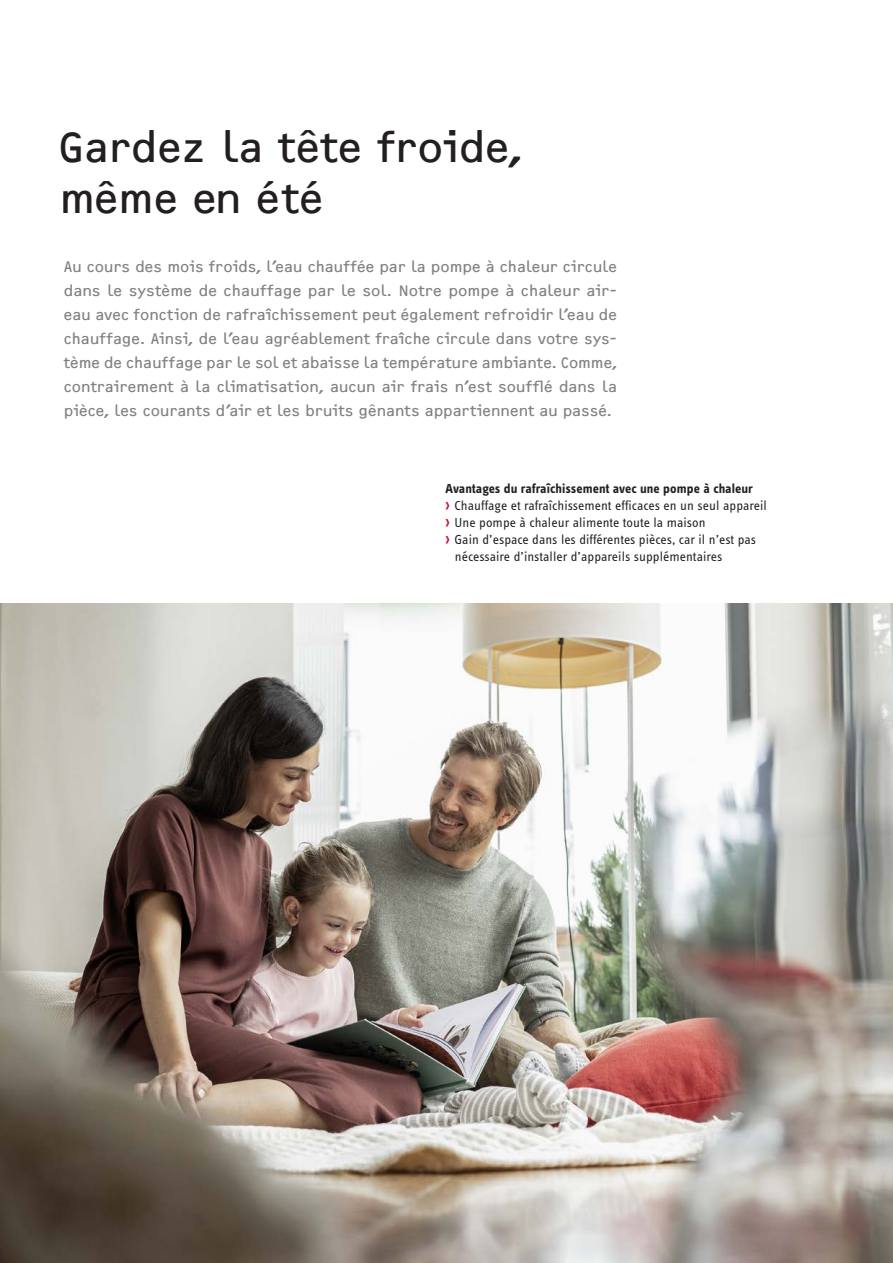
<style>
.page{position:relative;width:893px;height:1263px;background:#fff}
.page>*{position:absolute;margin:0;border:0;box-sizing:border-box;transform-origin:0 0}
._01_PGB_Headline_Black{font:43.5px/51px "F2 FOCR Bczyk Com";color:#231f20}
._03_PGB_Starting_Line_Grey{font:15.75px/24px "F2 FOCR Bczyk Com";color:#808285;text-align:justify}
.t1{font:13.5px/17px "STE Info Text";letter-spacing:.005em;color:#231f20}
._08_PGB_Bullet-Points_Headline{font:700 13.5px "STE Info Text";letter-spacing:.005em;color:#231f20}
.s1{font-family:"F2 FOCR Bczyk Com";font-size:16.5px;color:#d11337}
</style>
<div class="page">
<img style="left:0;top:604px;width:893px;height:659px">
<p class="_01_PGB_Headline_Black" style="left:60px;top:122px;width:465px">Gardez la tête froide, même en été</p>
<p class="_03_PGB_Starting_Line_Grey" style="left:64px;top:255px;width:555px">Au cours des mois froids, l’eau chauffée par la pompe à chaleur circule dans le système de chauffage par le sol. Notre pompe à chaleur air&shy;eau avec fonction de rafraîchissement peut également refroidir l’eau de chauffage. Ainsi, de l’eau agréablement fraîche circule dans votre sys&shy;tème de chauffage par le sol et abaisse la température ambiante. Comme, contrairement à la climatisation, aucun air frais n’est soufflé dans la pièce, les courants d’air et les bruits gênants appartiennent au passé.</p>
<p class="_08_PGB_Bullet-Points_Headline" style="left:446px;top:481px;width:309px">Avantages du rafraîchissement avec une pompe à chaleur</p>
<p class="t1" style="left:445px;top:497px;width:323px"><span class="s1">›</span> Chauffage et rafraîchissement efficaces en un seul appareil</p>
<p class="t1" style="left:445px;top:514px;width:262px"><span class="s1">›</span> Une pompe à chaleur alimente toute la maison</p>
<p class="t1" style="left:455px;top:531px;width:303px;text-indent:-9px"><span class="s1">›</span> Gain d’espace dans les différentes pièces, car il n’est pas nécessaire d’installer d’appareils supplémentaires</p>
</div>
